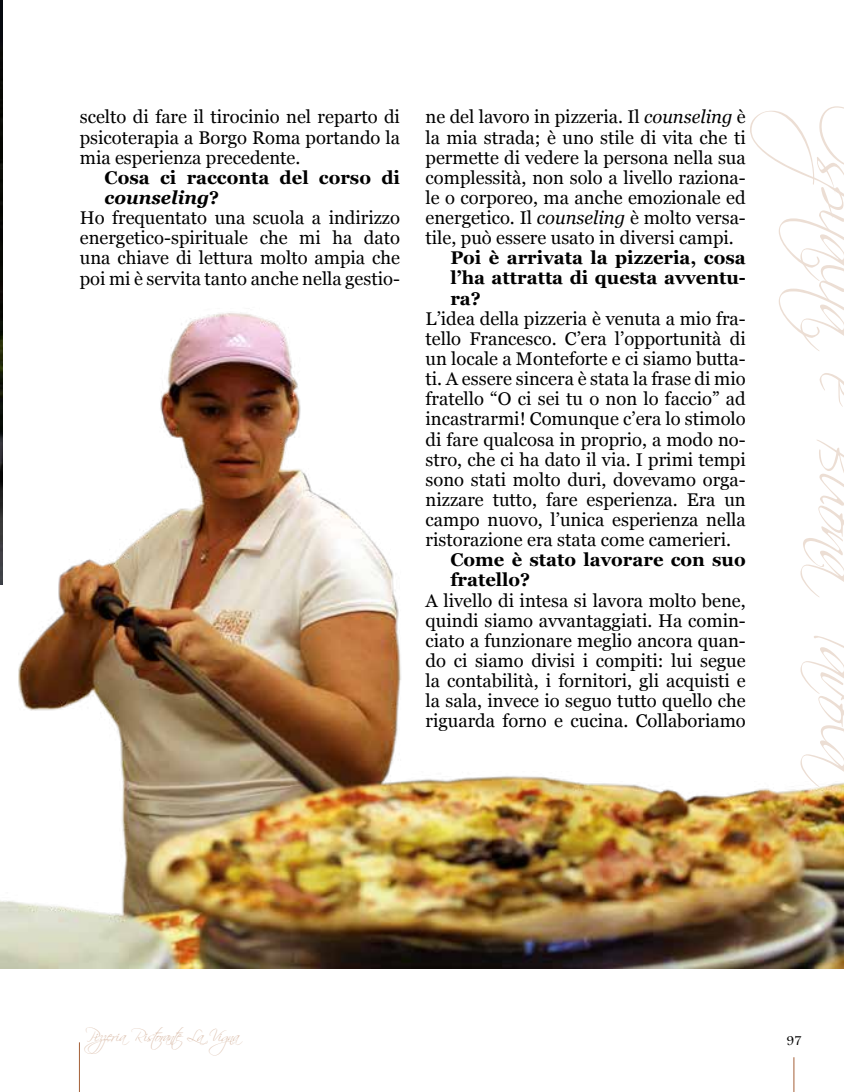
<style>
.page{position:relative;width:844px;height:1092px;background:#fff}
.page>*{position:absolute;margin:0;border:0;box-sizing:border-box;transform-origin:0 0}
.t1{font:73.5px "Scriptina";letter-spacing:-.36em;color:#ecded4}
.t2{font:18.38px/20.1px "Georgia";color:#000;text-align:justify}
.t3{font:700 18.38px/20.1px "Georgia";color:#000;text-align:justify}
.t4{font:italic 700 18.38px "Georgia";color:#000}
.t5{font:15.75px "Scriptina";letter-spacing:-.075em;color:#dbbeab}
.t6{font:14px "Footlight MT Light";color:#000}
.s1{font-style:normal}
.s2{font-style:italic}
</style>
<div class="page">
<hr style="left:793px;top:1057px;width:1px;height:34px;background:#a45f37">
<hr style="left:79px;top:1042px;width:1px;height:49px;background:#a45f37">
<img style="left:0;top:236px;width:843px;height:732px">
<img style="left:0;top:0;width:2px;height:584px">
<p class="t2" style="left:80px;top:106px;width:321px">scelto di fare il tirocinio nel reparto di psicoterapia a Borgo Roma portando la mia esperienza precedente.</p>
<p class="t3" style="left:105px;top:166px;width:297px">Cosa ci racconta del corso di</p>
<p class="t4" style="left:105px;top:184px;width:116px">counseling<span class="s1">?</span></p>
<p class="t2" style="left:80px;top:207px;width:321px">Ho frequentato una scuola a indirizzo</p>
<p class="t2" style="left:80px;top:227px;width:321px">energetico-spirituale che mi ha dato</p>
<p class="t2" style="left:80px;top:247px;width:321px">una chiave di lettura molto ampia che</p>
<p class="t2" style="left:80px;top:267px;width:321px">poi mi è servita tanto anche nella gestio-</p>
<p class="t2" style="left:425px;top:106px;width:321px">ne del lavoro in pizzeria. Il <span class="s2">counseling</span> è la mia strada; è uno stile di vita che ti permette di vedere la persona nella sua complessità, non solo a livello raziona&shy;le o corporeo, ma anche emozionale ed energetico. Il <span class="s2">counseling</span> è molto versa&shy;tile, può essere usato in diversi campi.</p>
<p class="t3" style="left:450px;top:247px;width:297px">Poi è arrivata la pizzeria, cosa l’ha attratta di questa avventu&shy;ra?</p>
<p class="t2" style="left:425px;top:307px;width:321px">L’idea della pizzeria è venuta a mio fra&shy;tello Francesco. C’era l’opportunità di un locale a Monteforte e ci siamo butta&shy;ti. A essere sincera è stata la frase di mio fratello “O ci sei tu o non lo faccio” ad incastrarmi! Comunque c’era lo stimolo di fare qualcosa in proprio, a modo no&shy;stro, che ci ha dato il via. I primi tempi sono stati molto duri, dovevamo orga&shy;nizzare tutto, fare esperienza. Era un campo nuovo, l’unica esperienza nella ristorazione era stata come camerieri.</p>
<p class="t3" style="left:450px;top:549px;width:297px">Come è stato lavorare con suo fratello?</p>
<p class="t2" style="left:425px;top:589px;width:321px">A livello di intesa si lavora molto bene, quindi siamo avvantaggiati. Ha comin&shy;ciato a funzionare meglio ancora quan&shy;do ci siamo divisi i compiti: lui segue la contabilità, i fornitori, gli acquisti e la sala, invece io seguo tutto quello che riguarda forno e cucina. Collaboriamo</p>
<h1 class="t1" style="left:887px;top:157px;width:631px;rotate:90deg">spitaita e Buona avo a</h1>
<p class="t5" style="left:86px;top:1026px;width:161px">Pizzeria Ristorante La Vigna</p>
<p class="t6" style="left:786px;top:1031px;width:17px">97</p>
</div>
